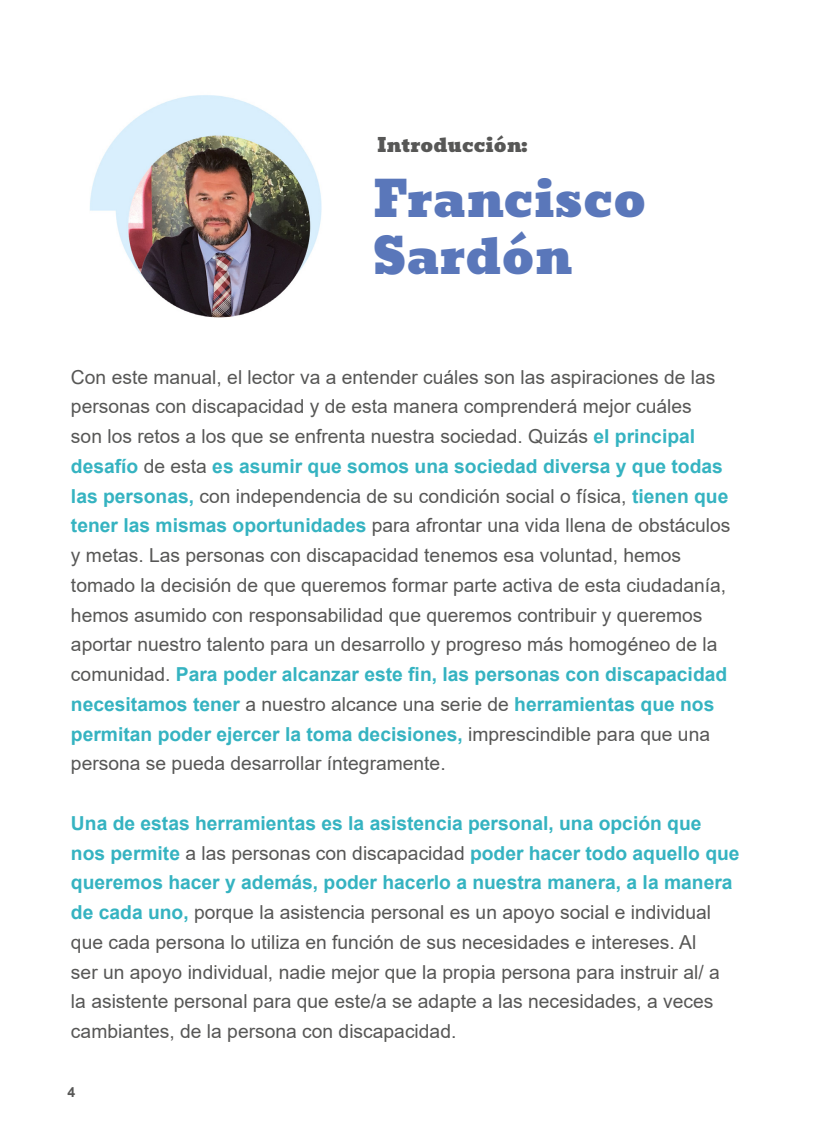
<style>
.page{position:relative;width:819px;height:1141px;background:#fff}
.page>*{position:absolute;margin:0;border:0;box-sizing:border-box;transform-origin:0 0}
.t1{font:49px "Bevan";color:#5a77ba}
.t2{font:19.25px/29.8px "Arial";color:#575756}
.t3{font:19.25px "Bevan";color:#575756}
.t4{font:700 14px "Arial";color:#575756}
.s1{font-weight:700;color:#35b3c1}
</style>
<div class="page">
<img style="left:90px;top:95px;width:232px;height:223px">
<p class="t3" style="left:377px;top:134px;width:152px">Introducción:</p>
<p class="t1" style="left:373px;top:171px;width:275px">Francisco</p>
<p class="t1" style="left:373px;top:229px;width:201px">Sardón</p>
<p class="t2" style="left:71px;top:362px;width:661px">Con este manual, el lector va a entender cuáles son las aspiraciones de las personas con discapacidad y de esta manera comprenderá mejor cuáles<br>son los retos a los que se enfrenta nuestra sociedad. Quizás <span class="s1">el principal desafío</span> de esta <span class="s1">es asumir que somos una sociedad diversa y que todas las personas,</span> con independencia de su condición social o física, <span class="s1">tienen que tener las mismas oportunidades</span> para afrontar una vida llena de obstáculos y metas. Las personas con discapacidad tenemos esa voluntad, hemos tomado la decisión de que queremos formar parte activa de esta ciudadanía, hemos asumido con responsabilidad que queremos contribuir y queremos aportar nuestro talento para un desarrollo y progreso más homogéneo de la comunidad. <span class="s1">Para poder alcanzar este fin, las personas con discapacidad necesitamos tener</span> a nuestro alcance una serie de <span class="s1">herramientas que nos permitan poder ejercer la toma decisiones,</span> imprescindible para que una persona se pueda desarrollar íntegramente.</p>
<p class="t2" style="left:71px;top:808px;width:670px"><span class="s1">Una de estas herramientas es la asistencia personal, una opción que nos permite</span> a las personas con discapacidad <span class="s1">poder hacer todo aquello que queremos hacer y además, poder hacerlo a nuestra manera, a la manera de cada uno,</span> porque la asistencia personal es un apoyo social e individual que cada persona lo utiliza en función de sus necesidades e intereses. Al<br>ser un apoyo individual, nadie mejor que la propia persona para instruir al/ a<br>la asistente personal para que este/a se adapte a las necesidades, a veces cambiantes, de la persona con discapacidad.</p>
<p class="t4" style="left:68px;top:1082px;width:9px">4</p>
</div>
